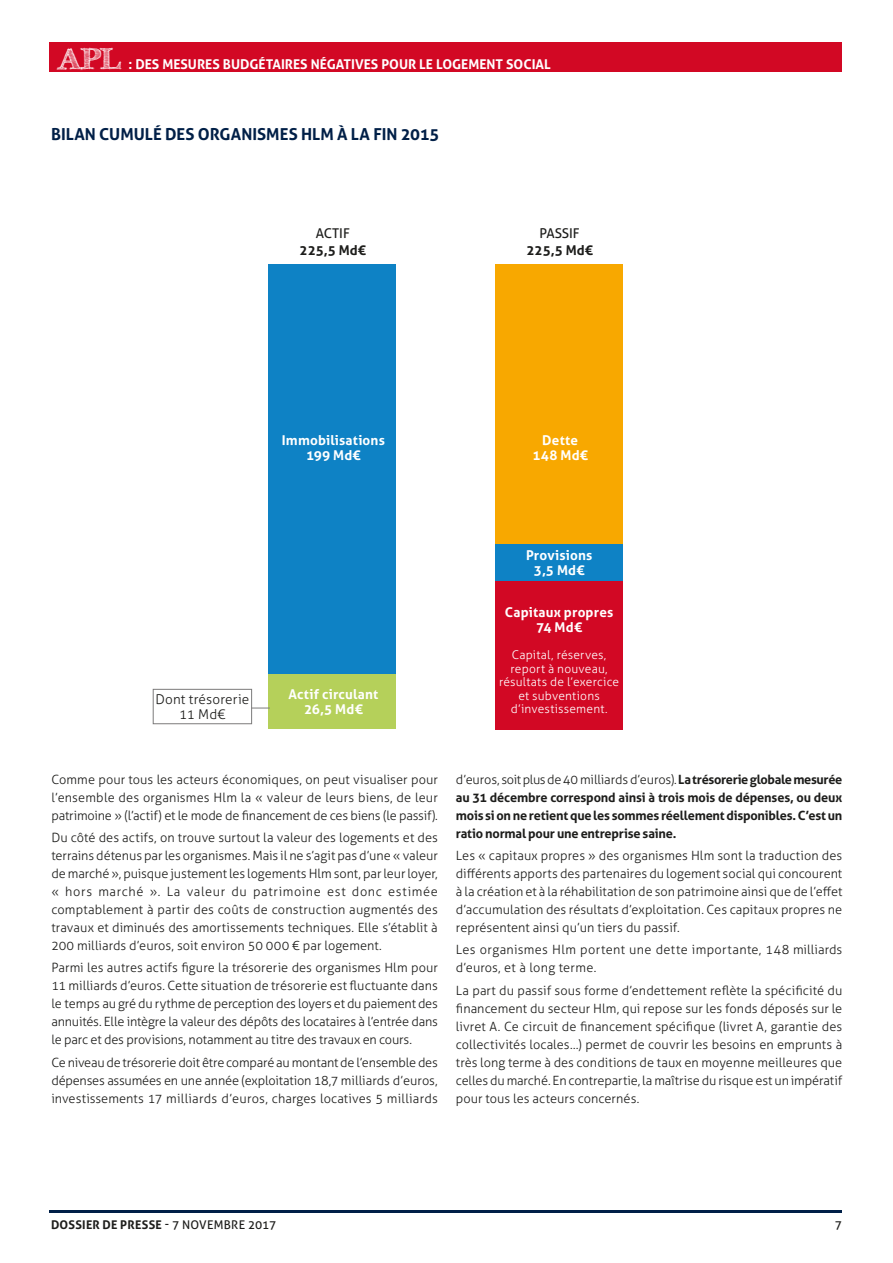
<style>
.page{position:relative;width:893px;height:1263px;background:#fff}
.page>*{position:absolute;margin:0;border:0;box-sizing:border-box;transform-origin:0 0}
.t1{font:700 30px "FFF Tusj";color:#fff}
.t2{font:700 16.5px "Aller";color:#001f47}
.t3{font:700 13.5px/15px "Aller";letter-spacing:.01em;color:#fff;text-align:center}
.t4{font:300 13.5px/15px "Aller";letter-spacing:.01em;color:#1d1d1b;text-align:center}
.t5{font:700 13.5px "Aller";color:#1d1d1b}
.t6{font:13.5px "Aller";color:#1d1d1b}
.t7{font:300 12.75px/18px "Aller";color:#1d1d1b;text-align:justify}
.t8{font:700 12.75px/18px "Aller";letter-spacing:-.015em;color:#1d1d1b;text-align:justify}
.t9{font:300 12.75px/18px "Aller";letter-spacing:.025em;color:#1d1d1b}
.t10{font:300 12px/13.5px "Aller";letter-spacing:.015em;color:#fff;text-align:center}
.t11{font:700 12px "Aller";letter-spacing:.02em;color:#1d1d1b}
.t12{font:12px "Aller";color:#1d1d1b}
.s1{font-weight:300}
.s2{font-weight:400}
</style>
<div class="page">
<hr style="left:50px;top:1210px;width:792px;height:3px;background:#001f47">
<div style="left:50px;top:43px;width:792px;height:29px;background:#d20824"></div>
<div style="left:269px;top:264px;width:127px;height:411px;background:#0e82c5"></div>
<div style="left:269px;top:675px;width:127px;height:54px;background:#b5d05a"></div>
<div style="left:153px;top:689px;width:99px;height:35px;border:1px solid #7c7b7b"></div>
<div style="left:495px;top:264px;width:128px;height:305px;background:#f8a800"></div>
<div style="left:495px;top:577px;width:128px;height:152px;background:#d20824"></div>
<svg style="left:251px;top:708px;width:19px;height:1px"></svg>
<div style="left:495px;top:544px;width:128px;height:37px;background:#0e82c5"></div>
<h1 class="t1" style="left:58px;top:41px;width:64px">APL</h1>
<p class="t3" style="left:128px;top:56px;width:424px">: DES MESURES BUDGÉTAIRES NÉGATIVES POUR LE LOGEMENT SOCIAL</p>
<p class="t2" style="left:51px;top:124px;width:390px">BILAN CUMULÉ DES ORGANISMES HLM À LA FIN 2015</p>
<p class="t6" style="left:316px;top:225px;width:35px">ACTIF</p>
<p class="t5" style="left:300px;top:242px;width:68px">225,5 Md€</p>
<p class="t6" style="left:540px;top:225px;width:42px">PASSIF</p>
<p class="t5" style="left:526px;top:242px;width:68px">225,5 Md€</p>
<p class="t3" style="left:282px;top:432px;width:105px">Immobilisations<br>199 Md€</p>
<p class="t3" style="left:532px;top:432px;width:57px">Dette<br>148 Md€</p>
<p class="t4" style="left:155px;top:692px;width:95px">Dont trésorerie<br>11 Md€</p>
<p class="t3" style="left:288px;top:687px;width:91px">Actif circulant<br>26,5 Md€</p>
<p class="t3" style="left:526px;top:548px;width:68px">Provisions<br>3,5 Md€</p>
<p class="t3" style="left:505px;top:605px;width:110px">Capitaux propres<br>74 Md€</p>
<p class="t10" style="left:499px;top:648px;width:122px">Capital, réserves, report à nouveau, résultats de l’exercice et subventions d’investissement.</p>
<p class="t7" style="left:51px;top:770px;width:388px">Comme pour tous les acteurs économiques, on peut visualiser pour l’ensemble des organismes Hlm la « valeur de leurs biens, de leur patrimoine » (l’actif) et le mode de financement de ces biens (le passif).</p>
<p class="t7" style="left:51px;top:828px;width:388px">Du côté des actifs, on trouve surtout la valeur des logements et des terrains détenus par les organismes. Mais il ne s’agit pas d’une « valeur de marché », puisque justement les logements Hlm sont, par leur loyer, « hors marché ». La valeur du patrimoine est donc estimée comptablement à partir des coûts de construction augmentés des travaux et diminués des amortissements techniques. Elle s’établit à 200 milliards d’euros, soit environ 50 000 € par logement.</p>
<p class="t7" style="left:51px;top:959px;width:388px">Parmi les autres actifs figure la trésorerie des organismes Hlm pour 11 milliards d’euros. Cette situation de trésorerie est fluctuante dans le temps au gré du rythme de perception des loyers et du paiement des annuités. Elle intègre la valeur des dépôts des locataires à l’entrée dans le parc et des provisions, notamment au titre des travaux en cours.</p>
<p class="t7" style="left:51px;top:1053px;width:388px">Ce niveau de trésorerie doit être comparé au montant de l’ensemble des dépenses assumées en une année (exploitation 18,7 milliards d’euros, investissements 17 milliards d’euros, charges locatives 5 milliards</p>
<p class="t8" style="left:456px;top:770px;width:388px"><span class="s1">d’euros, soit plus de 40 milliards d’euros).</span> La trésorerie globale mesurée au 31 décembre correspond ainsi à trois mois de dépenses, ou deux mois si on ne retient que les sommes réellement disponibles. C’est un ratio normal pour une entreprise saine.</p>
<p class="t7" style="left:456px;top:846px;width:388px">Les « capitaux propres » des organismes Hlm sont la traduction des différents apports des partenaires du logement social qui concourent à la création et à la réhabilitation de son patrimoine ainsi que de l’effet d’accumulation des résultats d’exploitation. Ces capitaux propres ne représentent ainsi qu’un tiers du passif.</p>
<p class="t9" style="left:456px;top:941px;width:388px">Les organismes Hlm portent une dette importante, 148 milliards d’euros, et à long terme.</p>
<p class="t7" style="left:456px;top:981px;width:388px">La part du passif sous forme d’endettement reflète la spécificité du financement du secteur Hlm, qui repose sur les fonds déposés sur le livret A. Ce circuit de financement spécifique (livret A, garantie des collectivités locales…) permet de couvrir les besoins en emprunts à très long terme à des conditions de taux en moyenne meilleures que celles du marché. En contrepartie, la maîtrise du risque est un impératif pour tous les acteurs concernés.</p>
<p class="t11" style="left:51px;top:1217px;width:227px">DOSSIER DE PRESSE <span class="s2">- 7 NOVEMBRE 2017</span></p>
<p class="t12" style="left:835px;top:1217px;width:9px">7</p>
</div>
